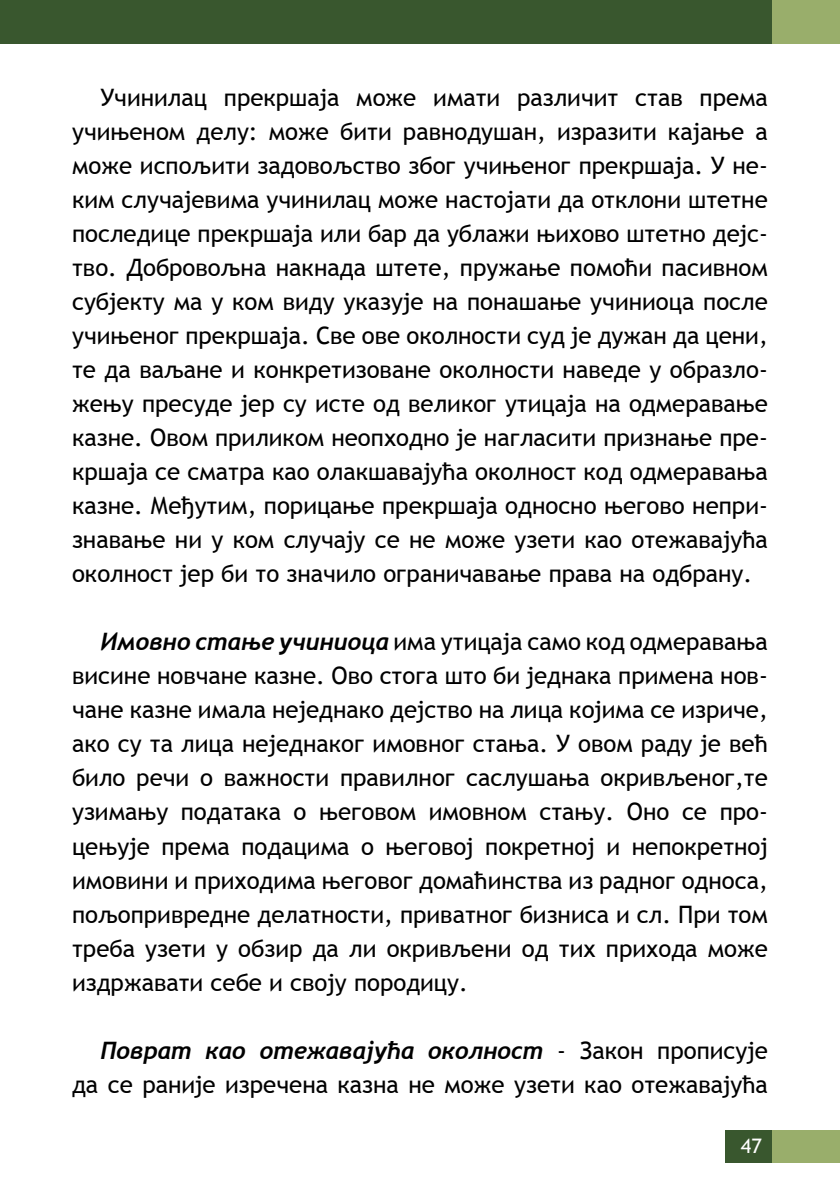
<style>
.page{position:relative;width:840px;height:1191px;background:#fff}
.page>*{position:absolute;margin:0;border:0;box-sizing:border-box;transform-origin:0 0}
.t1{font:24px/34px "Trebuchet MS";color:#000;text-align:justify}
.t2{font:italic 700 24px "Trebuchet";color:#000}
.t3{font:20px "Trebuchet MS";color:#fff}
.s1{font-family:"Trebuchet";font-weight:700;font-style:italic}
.s2{font-family:"Trebuchet MS";font-weight:400;font-style:normal}
</style>
<div class="page">
<div style="left:725px;top:1130px;width:114px;height:32px;background:#99ae6b"></div>
<div style="left:0;top:0;width:839px;height:43px;background:#99ae6b"></div>
<div style="left:0;top:0;width:771px;height:43px;background:#39572e"></div>
<div style="left:725px;top:1130px;width:46px;height:32px;background:#39572e"></div>
<p class="t1" style="left:72px;top:81px;width:697px;text-indent:28px">Учинилац прекршаја може имати различит став према учињеном делу: може бити равнодушан, изразити кајање а може испољити задовољство због учињеног прекршаја. У не&shy;ким случајевима учинилац може настојати да отклони штетне последице прекршаја или бар да ублажи њихово штетно дејс&shy;тво. Добровољна накнада штете, пружање помоћи пасивном субјекту ма у ком виду указује на понашање учиниоца после учињеног прекршаја. Све ове околности суд је дужан да цени, те да ваљане и конкретизоване околности наведе у образло&shy;жењу пресуде јер су исте од великог утицаја на одмеравање казне. Овом приликом неопходно је нагласити признање пре&shy;кршаја се сматра као олакшавајућа околност код одмеравања казне. Међутим, порицање прекршаја односно његово непри&shy;знавање ни у ком случају се не може узети као отежавајућа околност јер би то значило ограничавање права на одбрану.</p>
<p class="t1" style="left:72px;top:625px;width:697px;text-indent:28px"><span class="s1">Имовно стање учиниоца</span> има утицаја само код одмеравања висине новчане казне. Ово стога што би једнака примена нов&shy;чане казне имала неједнако дејство на лица којима се изриче, ако су та лица неједнаког имовног стања. У овом раду је већ било речи о важности правилног саслушања окривљеног,те узимању података о његовом имовном стању. Оно се про&shy;цењује према подацима о његовој покретној и непокретној имовини и приходима његовог домаћинства из радног односа, пољопривредне делатности, приватног бизниса и сл. При том треба узети у обзир да ли окривљени од тих прихода може издржавати себе и своју породицу.</p>
<p class="t2" style="left:100px;top:1035px;width:668px">Поврат као отежавајућа околност <span class="s2">- Закон прописује</span></p>
<p class="t1" style="left:72px;top:1067px;width:697px">да се раније изречена казна не може узети као отежавајућа</p>
<p class="t3" style="left:740px;top:1134px;width:22px">47</p>
</div>
